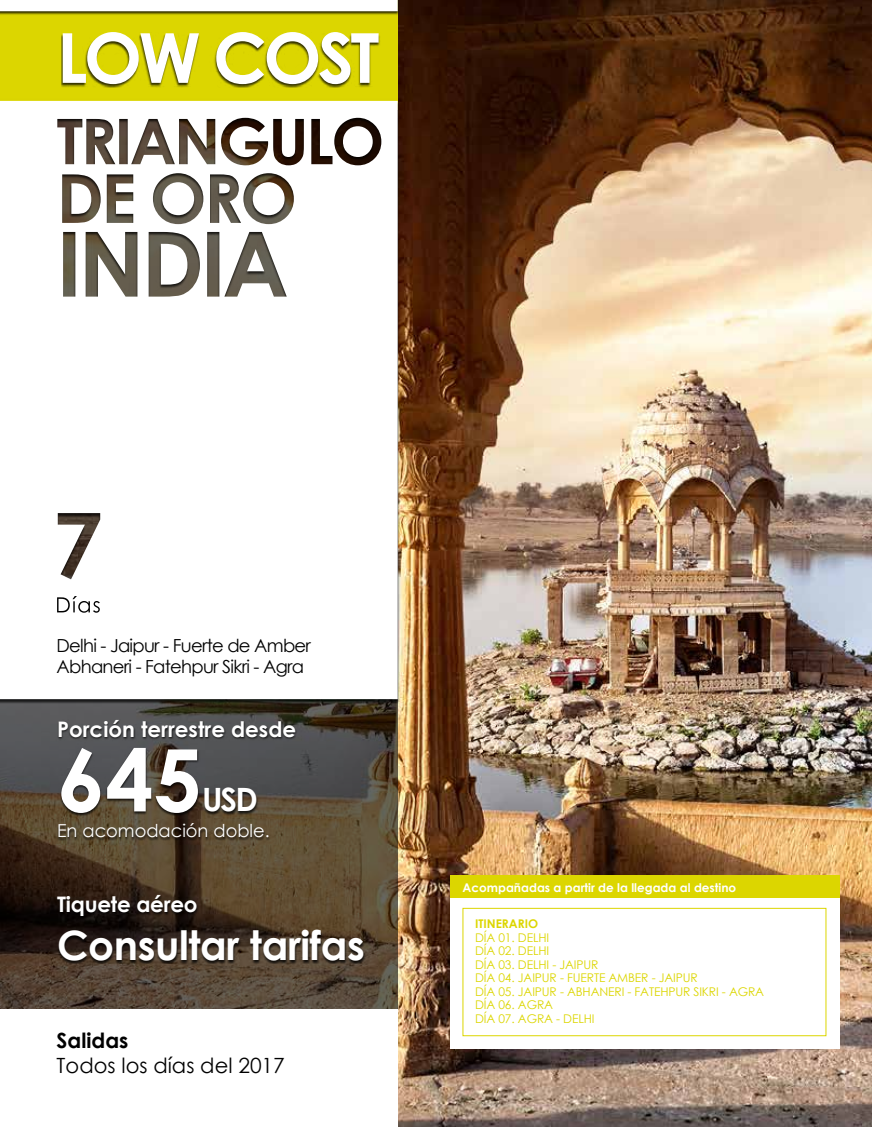
<style>
.page{position:relative;width:872px;height:1127px;background:#fff}
.page>*{position:absolute;margin:0;border:0;box-sizing:border-box;transform-origin:0 0}
.t1{font:700 86.25px "Century Gothic";color:#fff}
.t2{font:700 69px "Century Gothic";letter-spacing:-.05em;color:#fff}
.t3{font:700 40.5px "Century Gothic";letter-spacing:-.01em;color:#fff}
.t4{font:700 32.1px "Century Gothic";color:#fff}
.t5{font:700 21.45px "Century Gothic";color:#fff}
.t6{font:21px "Century Gothic";color:#000}
.t7{font:700 21px "Century Gothic";color:#000}
.t8{font:18px/21px "Century Gothic";letter-spacing:-.04em;color:#000}
.t9{font:17.85px "Century Gothic";color:#fff}
.t10{font:12px/13.5px "Century Gothic";letter-spacing:-.01em;color:#dcd600}
.t11{font:700 12px "Century Gothic";color:#fff}
.t12{font:700 12px "Century Gothic";color:#dcd600}
</style>
<div class="page">
<img style="left:398px;top:0;width:474px;height:1127px">
<div style="left:451px;top:897px;width:389px;height:152px;background:#fff"></div>
<div style="left:462px;top:908px;width:364px;height:128px;border:1px solid #dcd600"></div>
<div style="left:451px;top:875px;width:389px;height:23px;background:#dcd600"></div>
<svg style="left:0;top:703px;width:398px;height:306px;background:#4d4134"></svg>
<svg style="left:0;top:0;width:398px;height:699px"></svg>
<div style="left:55px;top:720px;width:310px;height:244px;background:#000;opacity:.75"></div>
<svg style="left:57px;top:596px;width:43px;height:17px"></svg>
<div style="left:61px;top:33px;width:319px;height:55px;background:#000;opacity:.75"></div>
<h2 class="t2" style="left:57px;top:5px;width:324px">LOW COST</h2>
<h3 class="t8" style="left:57px;top:634px;width:256px">Delhi - Jaipur - Fuerte de Amber<br>Abhaneri - Fatehpur Sikri - Agra</h3>
<h3 class="t5" style="left:57px;top:712px;width:241px">Porción terrestre desde</h3>
<h1 class="t1" style="left:57px;top:714px;width:146px">645</h1>
<h3 class="t4" style="left:202px;top:775px;width:57px">USD</h3>
<h3 class="t9" style="left:57px;top:818px;width:214px">En acomodación doble.</h3>
<h3 class="t5" style="left:57px;top:887px;width:142px">Tiquete aéreo</h3>
<h3 class="t3" style="left:57px;top:914px;width:309px">Consultar tarifas</h3>
<h3 class="t7" style="left:57px;top:1024px;width:73px">Salidas</h3>
<h3 class="t6" style="left:57px;top:1050px;width:230px">Todos los días del 2017</h3>
<p class="t11" style="left:462px;top:878px;width:275px">Acompañadas a partir de la llegada al destino</p>
<p class="t12" style="left:475px;top:914px;width:65px">ITINERARIO</p>
<p class="t10" style="left:475px;top:930px;width:290px">DÍA 01. DELHI<br>DÍA 02. DELHI<br>DÍA 03. DELHI - JAIPUR<br>DÍA 04. JAIPUR - FUERTE AMBER - JAIPUR<br>DÍA 05. JAIPUR - ABHANERI - FATEHPUR SIKRI - AGRA<br>DÍA 06. AGRA<br>DÍA 07. AGRA - DELHI</p>
</div>
